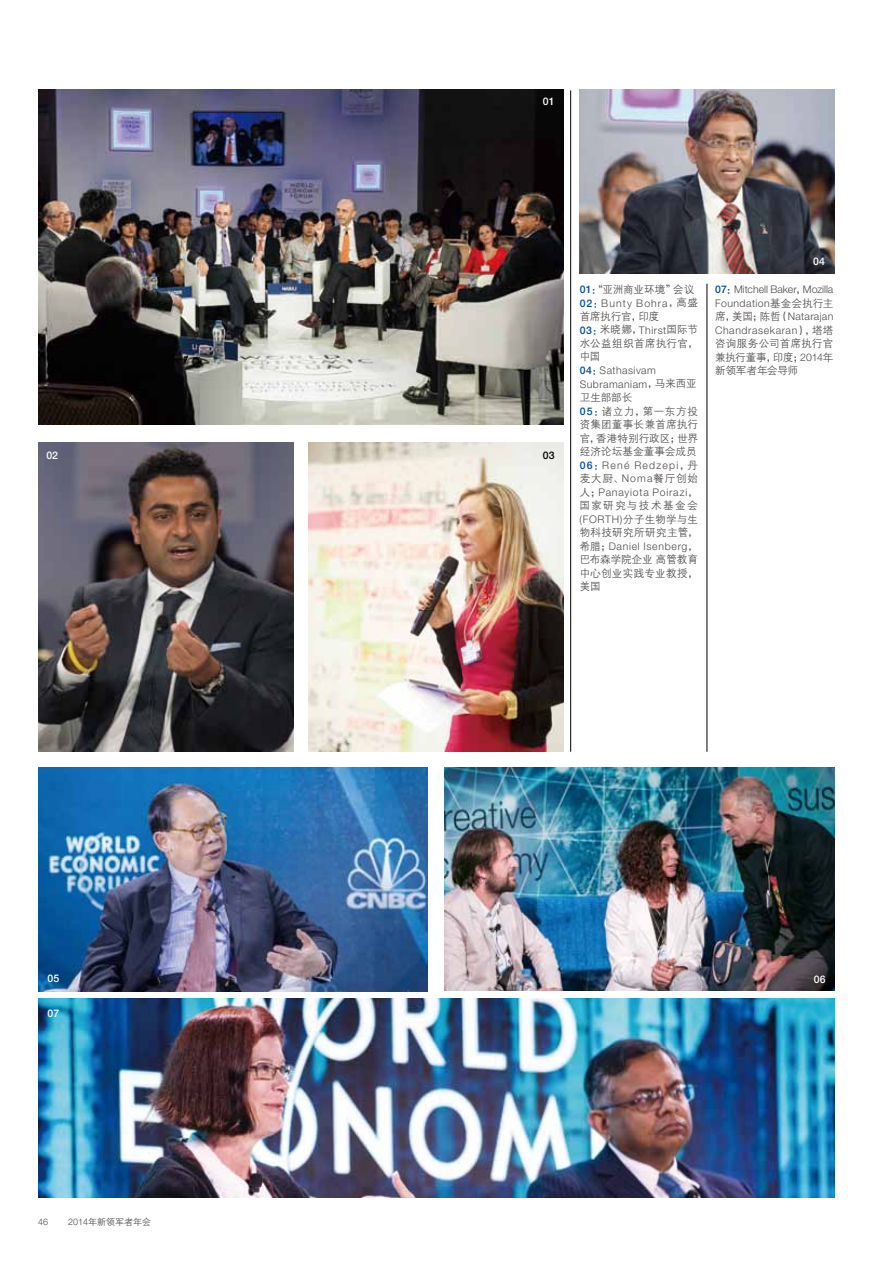
<style>
.page{position:relative;width:893px;height:1263px;background:#fff}
.page>*{position:absolute;margin:0;border:0;box-sizing:border-box;transform-origin:0 0}
.t1{font:10.5px/13.5px "FZZDXJW GB1 0";letter-spacing:.02em;color:#4c4948}
.t2{font:300 10.5px/13.5px "Helvetica Neue LT Pro";letter-spacing:.055em;color:#4c4948}
.t3{font:300 10.5px "Helvetica Neue LT Pro";letter-spacing:.075em;color:#4c4948}
.t4{font:300 10.5px "Helvetica Neue LT Pro";letter-spacing:.1em;color:#4c4948}
.t5{font:300 10.5px "Helvetica Neue LT Pro";letter-spacing:.12em;color:#4c4948}
.t6{font:10.5px "FZZDXJW GB1 0";color:#4c4948}
.t7{font:500 10.5px "Helvetica Neue LT Pro";color:#fff}
.t8{font:10.5px "FZZDXJW GB1 0";letter-spacing:.04em;color:#4c4948}
.t9{font:10.5px "FZZDXJW GB1 0";letter-spacing:.14em;color:#4c4948}
.t10{font:500 10.5px "Helvetica Neue LT Pro";color:#000}
.t11{font:9px "FZZDXJW GB1 0";color:#4c4948}
.t12{font:300 9px "Helvetica Neue LT Pro";color:#4c4948}
.s1{font-family:"Helvetica Neue LT Pro";font-weight:300}
.s2{font-family:"Helvetica Neue LT Pro";font-weight:500;color:#004a98}
.s3{font-family:"FZHTJW GB1 0";color:#004a98}
.s4{font-weight:500;color:#004a98}
.s5{font-family:"FZHTJW GB1 0";font-weight:400;color:#004a98}
.s6{font-family:"FZZDXJW GB1 0";font-weight:400}
</style>
<div class="page">
<img style="left:38px;top:998px;width:796px;height:200px">
<img style="left:580px;top:89px;width:254px;height:185px">
<img style="left:39px;top:443px;width:254px;height:308px">
<img style="left:38px;top:89px;width:525px;height:335px">
<img style="left:38px;top:767px;width:390px;height:224px">
<img style="left:444px;top:767px;width:390px;height:223px">
<hr style="left:570px;top:90px;width:1px;height:662px;background:#000">
<hr style="left:707px;top:284px;width:1px;height:468px;background:#000">
<img style="left:309px;top:443px;width:254px;height:309px">
<p class="t7" style="left:46px;top:449px;width:13px">02</p>
<p class="t7" style="left:48px;top:972px;width:13px">05</p>
<p class="t7" style="left:48px;top:1007px;width:13px">07</p>
<p class="t12" style="left:38px;top:1216px;width:11px">46</p>
<p class="t11" style="left:68px;top:1217px;width:85px"><span class="s1">2014</span>年新领军者年会</p>
<p class="t7" style="left:543px;top:95px;width:13px">01</p>
<p class="t10" style="left:543px;top:449px;width:13px">03</p>
<p class="t6" style="left:580px;top:284px;width:116px"><span class="s2">01</span><span class="s3">：</span>“亚洲商业环境”会议</p>
<p class="t4" style="left:580px;top:297px;width:120px"><span class="s4">02</span><span class="s5">：</span>Bunty Bohra<span class="s6">，高盛</span></p>
<p class="t1" style="left:580px;top:310px;width:120px">首席执行官，印度<br><span class="s2">03</span><span class="s3">：</span>米晓娜，<span class="s1">Thirst</span>国际节水公益组织首席执行官，中国</p>
<p class="t2" style="left:580px;top:364px;width:119px"><span class="s4">04</span><span class="s5">：</span>Sathasivam<br>Subramaniam<span class="s6">，马来西亚</span></p>
<p class="t1" style="left:580px;top:391px;width:120px">卫生部部长<br><span class="s2">05</span><span class="s3">：</span>诸立力，第一东方投资集团董事长兼首席执行官，香港特别行政区；世界经济论坛基金董事会成员</p>
<p class="t5" style="left:580px;top:459px;width:120px"><span class="s4">06</span><span class="s5">：</span>René Redzepi<span class="s6">，丹</span></p>
<p class="t1" style="left:580px;top:472px;width:120px">麦大厨、<span class="s1">Noma</span>餐厅创始</p>
<p class="t3" style="left:580px;top:486px;width:120px"><span class="s6">人；</span>Panayiota Poirazi<span class="s6">，</span></p>
<p class="t9" style="left:580px;top:500px;width:120px">国家研究与技术基金会</p>
<p class="t2" style="left:580px;top:512px;width:120px">(FORTH)<span class="s6">分子生物学与生</span></p>
<p class="t8" style="left:580px;top:527px;width:120px">物科技研究所研究主管，</p>
<p class="t2" style="left:580px;top:539px;width:120px"><span class="s6">希腊；</span>Daniel Isenberg<span class="s6">，</span></p>
<p class="t1" style="left:580px;top:553px;width:120px;text-align:justify">巴布森学院企业高管教育中心创业实践专业教授，美国</p>
<p class="t7" style="left:813px;top:255px;width:13px">04</p>
<p class="t2" style="left:715px;top:283px;width:120px;text-align:justify"><span class="s4">07</span><span class="s5">：</span>Mitchell Baker<span class="s6">，</span>Mozilla Foundation<span class="s6">基金会执行主席，美国；陈哲（</span>Natarajan Chandrasekaran<span class="s6">），塔塔</span></p>
<p class="t1" style="left:715px;top:337px;width:120px;text-align:justify">咨询服务公司首席执行官兼执行董事，印度；<span class="s1">2014</span>年新领军者年会导师</p>
<p class="t7" style="left:814px;top:973px;width:13px">06</p>
</div>
